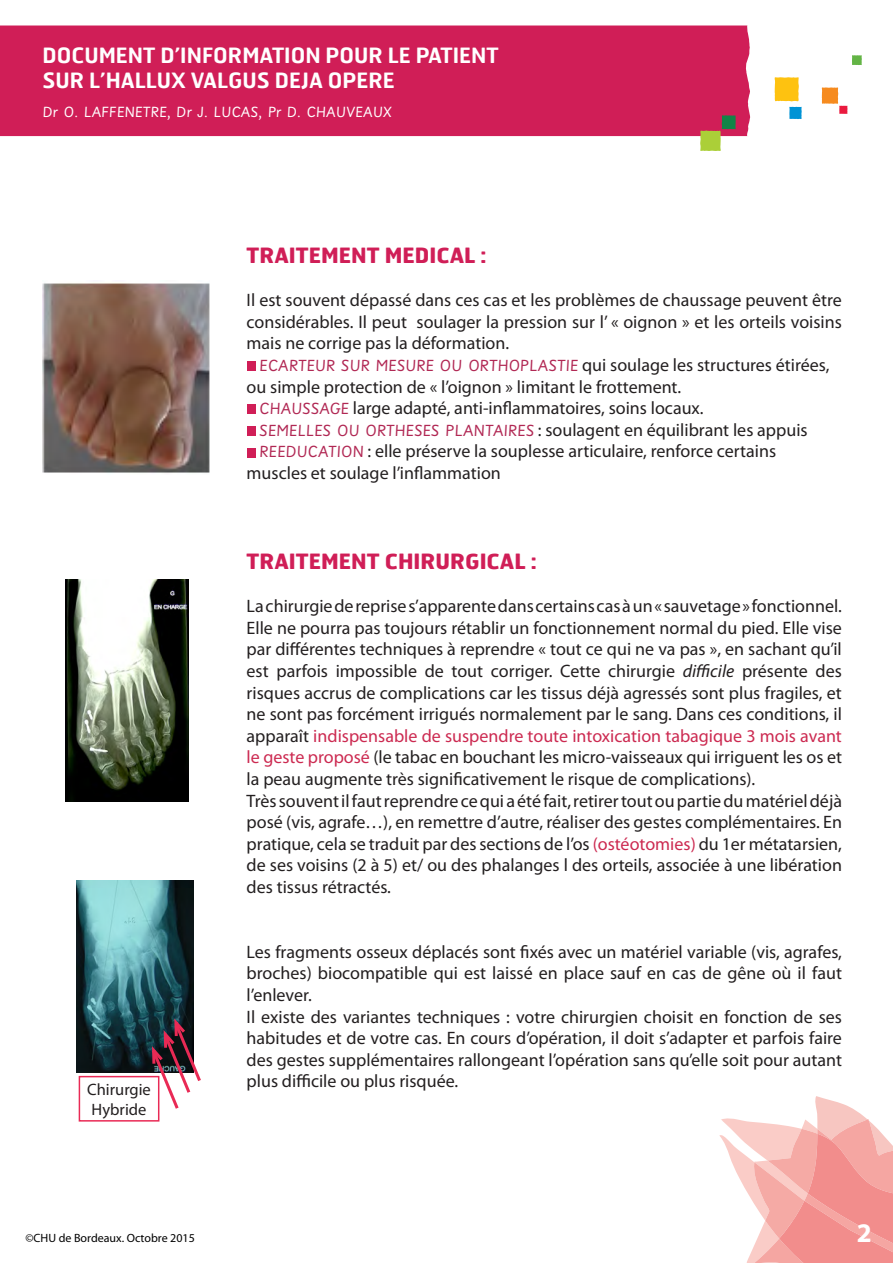
<style>
.page{position:relative;width:893px;height:1263px;background:#fff}
.page>*{position:absolute;margin:0;border:0;box-sizing:border-box;transform-origin:0 0}
.t1{font:700 27px "Myriad Pro";color:#fff}
.t2{font:600 21px/25.2px "Hermes FB";color:#fff}
.t3{font:700 21px "Hermes FB";color:#d01e57}
.t4{font:18px/21.6px "Myriad Pro";color:#231f20}
.t5{font:18px "Sassoon Primary Std";color:#b12854}
.t6{font:16.5px "Sassoon Primary Std";color:#fff}
.t7{font:16.5px/19.8px "Myriad Pro";color:#231f20}
.t8{font:12px "Myriad Pro";color:#000}
.s1{font-family:"Myriad Pro";color:#231f20}
.s2{font-family:"Sassoon Primary Std";color:#b12854}
.s3{font-style:italic}
.s4{color:#cc2a51}
</style>
<div class="page">
<svg style="left:719px;top:1096px;width:174px;height:167px"></svg>
<div style="left:247px;top:361px;width:8px;height:10px;background:#d01e57"></div>
<div style="left:247px;top:405px;width:8px;height:9px;background:#d01e57"></div>
<div style="left:247px;top:426px;width:8px;height:10px;background:#d01e57"></div>
<div style="left:247px;top:448px;width:8px;height:9px;background:#d01e57"></div>
<img style="left:66px;top:579px;width:122px;height:223px">
<img style="left:77px;top:880px;width:116px;height:192px">
<svg style="left:150px;top:1014px;width:51px;height:98px"></svg>
<div style="left:79px;top:1076px;width:80px;height:45px;border:2px solid #e92a55"></div>
<img style="left:43px;top:283px;width:166px;height:190px">
<div style="left:0;top:26px;width:750px;height:110px;background:#d01e57"></div>
<svg style="left:700px;top:115px;width:36px;height:36px"></svg>
<svg style="left:775px;top:77px;width:24px;height:24px"></svg>
<svg style="left:789px;top:107px;width:13px;height:12px"></svg>
<svg style="left:822px;top:87px;width:25px;height:27px"></svg>
<svg style="left:852px;top:55px;width:10px;height:10px"></svg>
<p class="t2" style="left:43px;top:42px;width:458px">DOCUMENT D’INFORMATION POUR LE PATIENT<br>SUR L’HALLUX VALGUS DEJA OPERE</p>
<p class="t6" style="left:43px;top:102px;width:350px">Dr O. LAFFENETRE, Dr J. LUCAS, Pr D. CHAUVEAUX</p>
<p class="t3" style="left:247px;top:242px;width:241px">TRAITEMENT MEDICAL :</p>
<p class="t4" style="left:247px;top:289px;width:597px;text-align:justify">Il est souvent dépassé dans ces cas et les problèmes de chaussage peuvent être considérables. Il peut soulager la pression sur l’ « oignon » et les orteils voisins mais ne corrige pas la déformation.</p>
<p class="t5" style="left:259px;top:355px;width:572px">ECARTEUR SUR MESURE OU ORTHOPLASTIE <span class="s1">qui soulage les structures étirées,</span></p>
<p class="t4" style="left:247px;top:375px;width:436px">ou simple protection de « l’oignon » limitant le frottement.</p>
<p class="t4" style="left:259px;top:397px;width:446px"><span class="s2">CHAUSSAGE</span> large adapté, anti-inflammatoires, soins locaux.</p>
<p class="t4" style="left:259px;top:419px;width:550px"><span class="s2">SEMELLES OU ORTHESES PLANTAIRES</span> : soulagent en équilibrant les appuis</p>
<p class="t4" style="left:259px;top:440px;width:518px"><span class="s2">REEDUCATION</span> : elle préserve la souplesse articulaire, renforce certains</p>
<p class="t4" style="left:247px;top:462px;width:256px">muscles et soulage l’inflammation</p>
<p class="t7" style="left:87px;top:1079px;width:65px">Chirurgie<br>Hybride</p>
<p class="t3" style="left:247px;top:548px;width:292px">TRAITEMENT CHIRURGICAL :</p>
<p class="t4" style="left:247px;top:595px;width:597px">La chirurgie de reprise s’apparente dans certains cas à un « sauvetage » fonctionnel.<br>Elle ne pourra pas toujours rétablir un fonctionnement normal du pied. Elle vise par différentes techniques à reprendre « tout ce qui ne va pas », en sachant qu’il est parfois impossible de tout corriger. Cette chirurgie <span class="s3">difficile</span> présente des risques accrus de complications car les tissus déjà agressés sont plus fragiles, et ne sont pas forcément irrigués normalement par le sang. Dans ces conditions, il apparaît <span class="s4">indispensable de suspendre toute intoxication tabagique 3 mois avant le geste proposé</span> (le tabac en bouchant les micro-vaisseaux qui irriguent les os et la peau augmente très significativement le risque de complications).<br>Très souvent il faut reprendre ce qui a été fait, retirer tout ou partie du matériel déjà posé (vis, agrafe…), en remettre d’autre, réaliser des gestes complémentaires. En pratique, cela se traduit par des sections de l’os <span class="s4">(ostéotomies)</span> du 1er métatarsien, de ses voisins (2 à 5) et/ ou des phalanges l des orteils, associée à une libération des tissus rétractés.</p>
<p class="t4" style="left:247px;top:941px;width:597px">Les fragments osseux déplacés sont fixés avec un matériel variable (vis, agrafes, broches) biocompatible qui est laissé en place sauf en cas de gêne où il faut l’enlever.<br>Il existe des variantes techniques : votre chirurgien choisit en fonction de ses habitudes et de votre cas. En cours d’opération, il doit s’adapter et parfois faire des gestes supplémentaires rallongeant l’opération sans qu’elle soit pour autant plus difficile ou plus risquée.</p>
<p class="t8" style="left:26px;top:1231px;width:171px">©CHU de Bordeaux. Octobre 2015</p>
<h1 class="t1" style="left:857px;top:1215px;width:16px">2</h1>
</div>
